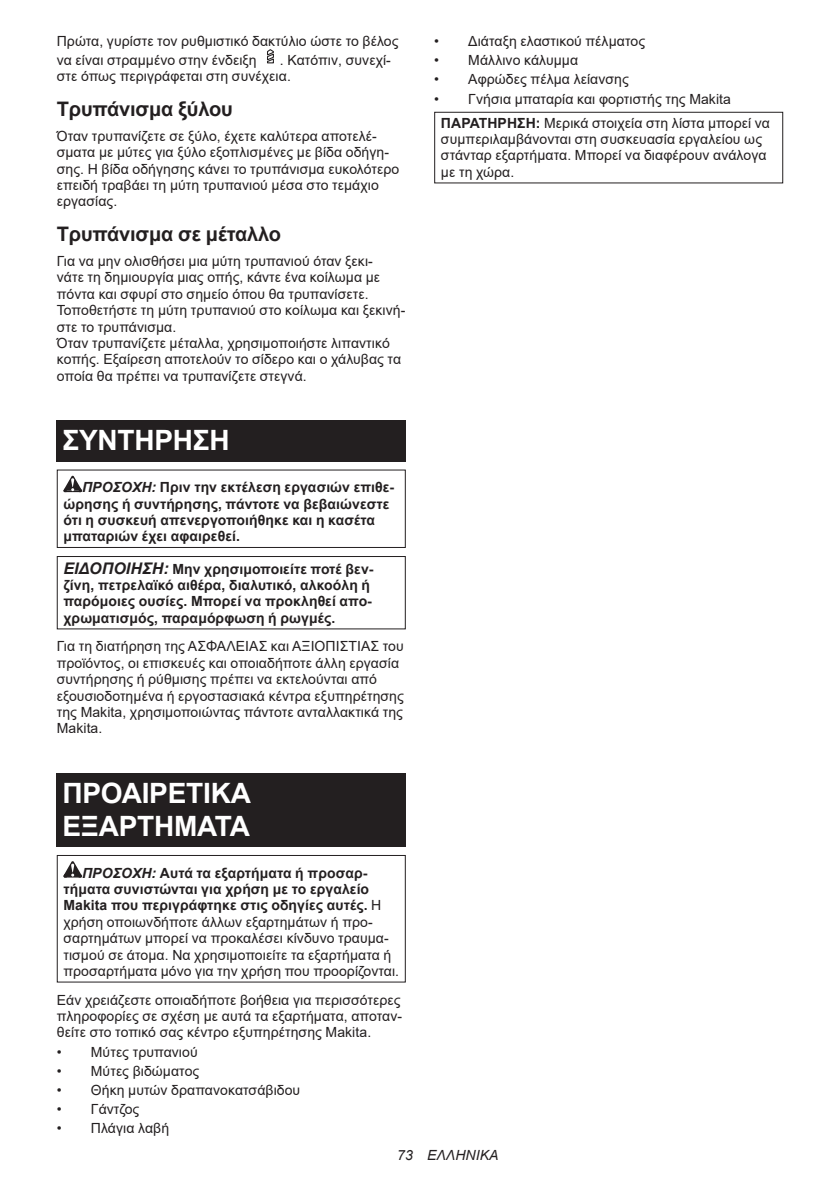
<style>
.page{position:relative;width:840px;height:1191px;background:#fff}
.page>*{position:absolute;margin:0;border:0;box-sizing:border-box;transform-origin:0 0}
.t1{font:700 28px/32.8px "Arial";letter-spacing:-.01em;color:#fff}
.t2{font:700 20px "Arial";letter-spacing:-.01em;color:#231f20}
.t3{font:14px/16.4px "Arial";letter-spacing:.005em;color:#231f20}
.t4{font:700 14px/16.4px "Arial";letter-spacing:.005em;color:#231f20}
.t5{font:italic 14px "Arial";letter-spacing:.005em;color:#231f20}
.s1{font-style:italic}
.s2{font-style:italic;font-size:16px}
.s3{font-weight:700;font-style:italic}
.s4{font-weight:700}
</style>
<div class="page">
<svg style="left:267px;top:49px;width:7px;height:15px"></svg>
<div style="left:57px;top:420px;width:348px;height:41px;background:#231f20"></div>
<svg style="left:63px;top:476px;width:19px;height:16px"></svg>
<div style="left:57px;top:469px;width:348px;height:79px;border:1px solid #231f20"></div>
<div style="left:57px;top:556px;width:348px;height:73px;border:1px solid #231f20"></div>
<div style="left:57px;top:773px;width:348px;height:74px;background:#231f20"></div>
<svg style="left:63px;top:861px;width:19px;height:16px"></svg>
<div style="left:57px;top:855px;width:348px;height:127px;border:1px solid #231f20"></div>
<div style="left:434px;top:112px;width:348px;height:71px;border:1px solid #231f20"></div>
<p class="t3" style="left:57px;top:32px;width:343px;line-height:18.8px">Πρώτα, γυρίστε τον ρυθμιστικό δακτύλιο ώστε το βέλος να είναι στραμμένο στην ένδειξη</p>
<p class="t3" style="left:57px;top:52px;width:335px;text-indent:223px">. Κατόπιν, συνεχί&shy;στε όπως περιγράφεται στη συνέχεια.</p>
<h2 class="t2" style="left:57px;top:95px;width:177px">Τρυπάνισμα ξύλου</h2>
<p class="t3" style="left:57px;top:128px;width:344px">Όταν τρυπανίζετε σε ξύλο, έχετε καλύτερα αποτελέ&shy;σματα με μύτες για ξύλο εξοπλισμένες με βίδα οδήγη&shy;σης. Η βίδα οδήγησης κάνει το τρυπάνισμα ευκολότερο επειδή τραβάει τη μύτη τρυπανιού μέσα στο τεμάχιο εργασίας.</p>
<h2 class="t2" style="left:57px;top:220px;width:226px">Τρυπάνισμα σε μέταλλο</h2>
<p class="t3" style="left:57px;top:253px;width:350px">Για να μην ολισθήσει μια μύτη τρυπανιού όταν ξεκι-<br>νάτε τη δημιουργία μιας οπής, κάντε ένα κοίλωμα με πόντα και σφυρί στο σημείο όπου θα τρυπανίσετε.<br>Τοποθετήστε τη μύτη τρυπανιού στο κοίλωμα και ξεκινή&shy;στε το τρυπάνισμα.<br>Όταν τρυπανίζετε μέταλλα, χρησιμοποιήστε λιπαντικό κοπής. Εξαίρεση αποτελούν το σίδερο και ο χάλυβας τα οποία θα πρέπει να τρυπανίζετε στεγνά.</p>
<h1 class="t1" style="left:62px;top:424px;width:169px">ΣΥΝΤΗΡΗΣΗ</h1>
<p class="t4" style="left:63px;top:479px;width:332px;text-indent:19px"><span class="s1">ΠΡΟΣΟΧΗ:</span> Πριν την εκτέλεση εργασιών επιθε&shy;ώρησης ή συντήρησης, πάντοτε να βεβαιώνεστε ότι η συσκευή απενεργοποιήθηκε και η κασέτα μπαταριών έχει αφαιρεθεί.</p>
<p class="t4" style="left:63px;top:560px;width:311px"><span class="s2">ΕΙΔΟΠΟΙΗΣΗ:</span> Μην χρησιμοποιείτε ποτέ βεν&shy;ζίνη, πετρελαϊκό αιθέρα, διαλυτικό, αλκοόλη ή παρόμοιες ουσίες. Μπορεί να προκληθεί απο&shy;χρωματισμός, παραμόρφωση ή ρωγμές.</p>
<p class="t3" style="left:57px;top:638px;width:348px">Για τη διατήρηση της ΑΣΦΑΛΕΙΑΣ και ΑΞΙΟΠΙΣΤΙΑΣ του προϊόντος, οι επισκευές και οποιαδήποτε άλλη εργασία συντήρησης ή ρύθμισης πρέπει να εκτελούνται από εξουσιοδοτημένα ή εργοστασιακά κέντρα εξυπηρέτησης της Makita, χρησιμοποιώντας πάντοτε ανταλλακτικά της Makita.</p>
<h1 class="t1" style="left:62px;top:777px;width:190px">ΠΡΟΑΙΡΕΤΙΚΑ<br>ΕΞΑΡΤΗΜΑΤΑ</h1>
<p class="t3" style="left:63px;top:864px;width:337px;text-indent:19px"><span class="s3">ΠΡΟΣΟΧΗ:</span> <span class="s4">Αυτά τα εξαρτήματα ή προσαρ&shy;τήματα συνιστώνται για χρήση με το εργαλείο Makita που περιγράφτηκε στις οδηγίες αυτές.</span> Η χρήση οποιωνδήποτε άλλων εξαρτημάτων ή προ&shy;σαρτημάτων μπορεί να προκαλέσει κίνδυνο τραυμα&shy;τισμού σε άτομα. Να χρησιμοποιείτε τα εξαρτήματα ή προσαρτήματα μόνο για την χρήση που προορίζονται.</p>
<p class="t3" style="left:57px;top:991px;width:347px;text-align:justify">Εάν χρειάζεστε οποιαδήποτε βοήθεια για περισσότερες πληροφορίες σε σχέση με αυτά τα εξαρτήματα, αποταν&shy;θείτε στο τοπικό σας κέντρο εξυπηρέτησης Makita.</p>
<p class="t3" style="left:57px;top:1043px;width:142px">• Μύτες τρυπανιού</p>
<p class="t3" style="left:57px;top:1062px;width:144px">• Μύτες βιδώματος</p>
<p class="t3" style="left:57px;top:1081px;width:245px">• Θήκη μυτών δραπανοκατσάβιδου</p>
<p class="t3" style="left:57px;top:1101px;width:84px">• Γάντζος</p>
<p class="t3" style="left:57px;top:1120px;width:114px">• Πλάγια λαβή</p>
<p class="t3" style="left:434px;top:33px;width:212px">• Διάταξη ελαστικού πέλματος</p>
<p class="t3" style="left:434px;top:52px;width:145px">• Μάλλινο κάλυμμα</p>
<p class="t3" style="left:434px;top:71px;width:196px">• Αφρώδες πέλμα λείανσης</p>
<p class="t3" style="left:440px;top:87px;width:330px;line-height:23.8px;text-indent:-7px">• Γνήσια μπαταρία και φορτιστής της Makita<br><span class="s4">ΠΑΡΑΤΗΡΗΣΗ:</span> Μερικά στοιχεία στη λίστα μπορεί να</p>
<p class="t3" style="left:440px;top:131px;width:327px">συμπεριλαμβάνονται στη συσκευασία εργαλείου ως στάνταρ εξαρτήματα. Μπορεί να διαφέρουν ανάλογα με τη χώρα.</p>
<p class="t5" style="left:397px;top:1146px;width:103px">73 ΕΛΛΗΝΙΚΑ</p>
</div>
